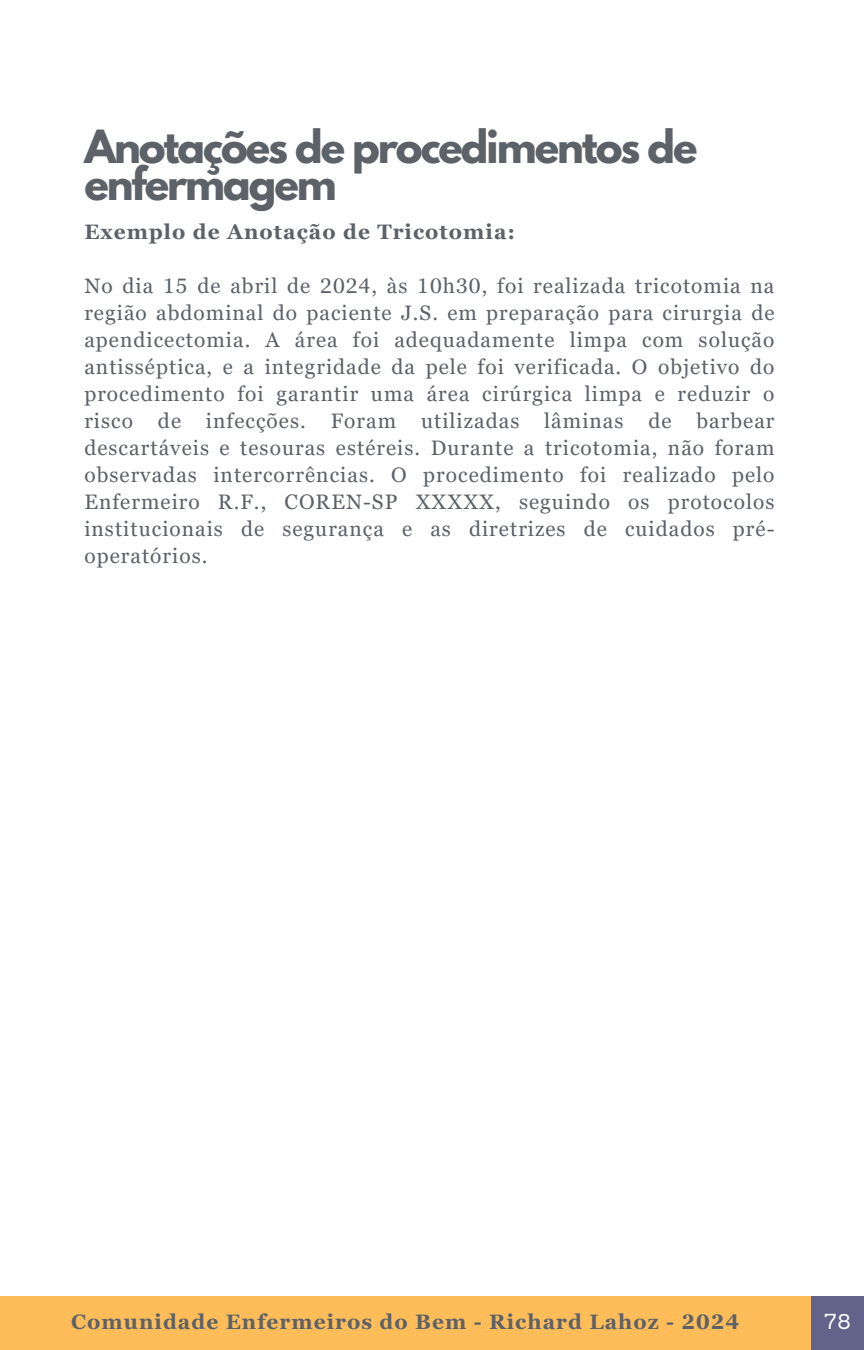
<style>
.page{position:relative;width:864px;height:1350px;background:#fff}
.page>*{position:absolute;margin:0;border:0;box-sizing:border-box;transform-origin:0 0}
.t1{font:700 40.5px/37.1px "League Spartan";letter-spacing:-.05em;color:#5d6268}
.t2{font:20.93px/27px "Georgia Pro";letter-spacing:.05em;color:#5d6268;text-align:justify}
.t3{font:700 20.93px "Georgia Pro";letter-spacing:.05em;color:#5d6268}
.t4{font:20.93px "Sanchez";color:#fff}
</style>
<div class="page">
<div style="left:811px;top:1296px;width:53px;height:54px;background:#63628a"></div>
<div style="left:0;top:1296px;width:811px;height:54px;background:#ffbd59"></div>
<h2 class="t1" style="left:84px;top:133px;width:615px">Anotações de procedimentos de enfermagem</h2>
<h1 class="t3" style="left:84px;top:219px;width:432px">Exemplo de Anotação de Tricotomia:</h1>
<h2 class="t2" style="left:84px;top:272px;width:692px">No dia 15 de abril de 2024, às 10h30, foi realizada tricotomia na região abdominal do paciente J.S. em preparação para cirurgia de apendicectomia. A área foi adequadamente limpa com solução antisséptica, e a integridade da pele foi verificada. O objetivo do procedimento foi garantir uma área cirúrgica limpa e reduzir o risco de infecções. Foram utilizadas lâminas de barbear descartáveis e tesouras estéreis. Durante a tricotomia, não foram observadas intercorrências. O procedimento foi realizado pelo Enfermeiro R.F., COREN-SP XXXXX, seguindo os protocolos institucionais de segurança e as diretrizes de cuidados pré&shy;operatórios.</h2>
<p class="t3" style="left:71px;top:1310px;width:669px">Comunidade Enfermeiros do Bem - Richard Lahoz - 2024</p>
<p class="t4" style="left:824px;top:1308px;width:28px">78</p>
</div>
